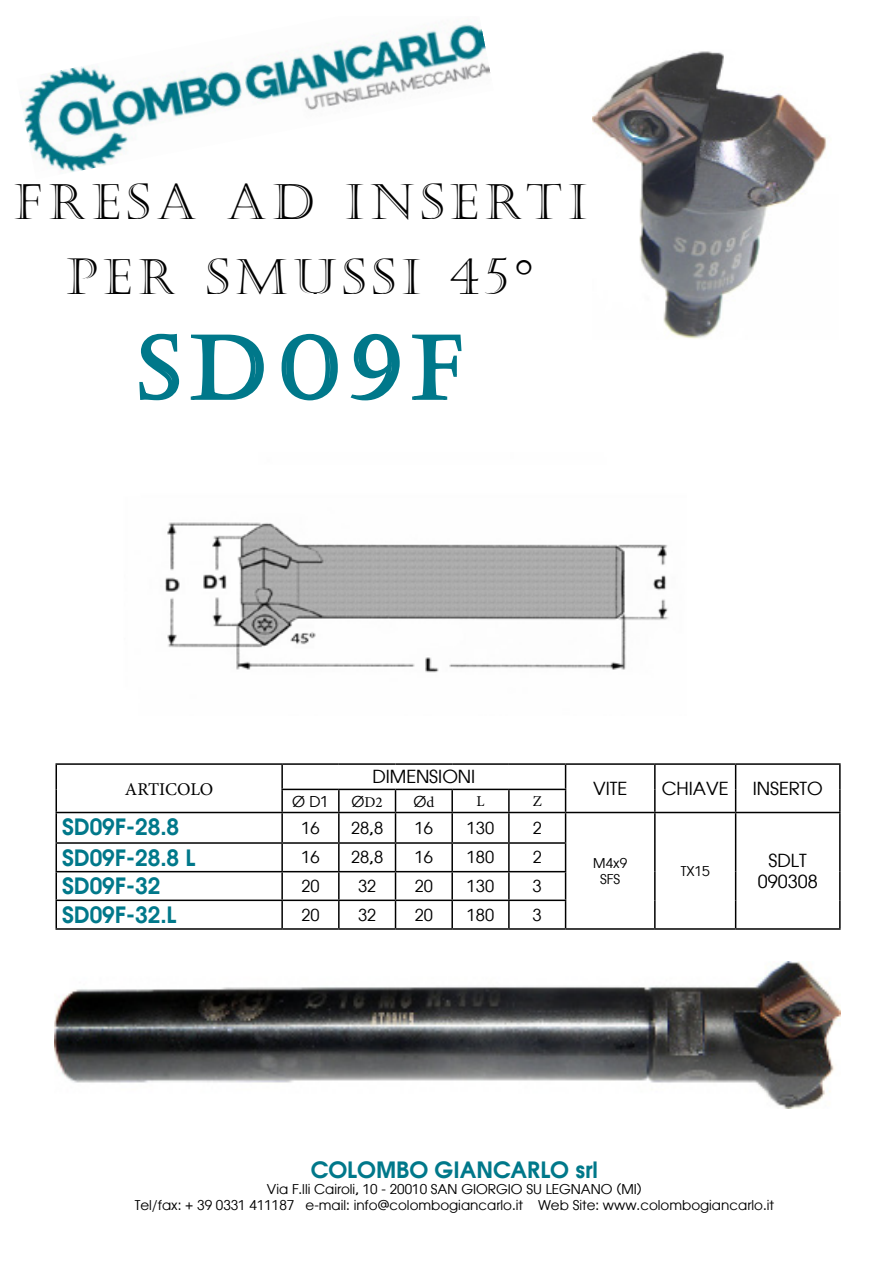
<style>
.page{position:relative;width:893px;height:1263px;background:#fff}
.page>*{position:absolute;margin:0;border:0;box-sizing:border-box;transform-origin:0 0}
.t1{font:87px "Castellar";letter-spacing:.13em;color:#00788a}
.t2{font:49.5px/75px "Castellar";letter-spacing:.12em;color:#000;text-align:center}
.t3{font:600 22.5px "Atlanta";color:#00788a}
.t4{font:18px/21.6px "Atlanta";color:#000;text-align:center}
.t5{font:18px "Minion Pro";letter-spacing:-.01em;color:#000}
.t6{font:16.5px "Atlanta";color:#000}
.t7{font:15px "Atlanta";color:#000}
.t8{font:15px "Minion Pro";color:#000}
.t9{font:13.5px/16.2px "Atlanta";color:#000;text-align:center}
.s1{font-family:"Atlanta"}
.s2{font-family:"Minion Pro"}
</style>
<div class="page">
<img style="left:24px;top:24px;width:467px;height:148px">
<svg style="left:139px;top:333px;width:41px;height:68px"></svg>
<svg style="left:190px;top:334px;width:74px;height:66px"></svg>
<svg style="left:281px;top:333px;width:57px;height:68px"></svg>
<svg style="left:350px;top:333px;width:50px;height:68px"></svg>
<svg style="left:412px;top:334px;width:50px;height:66px"></svg>
<img style="left:592px;top:51px;width:235px;height:288px">
<hr style="left:56px;top:763px;width:226px;height:2px;background:#000">
<hr style="left:282px;top:763px;width:57px;height:2px;background:#000">
<hr style="left:281px;top:765px;width:2px;height:24px;background:#000">
<hr style="left:339px;top:763px;width:56px;height:2px;background:#000">
<hr style="left:395px;top:763px;width:57px;height:2px;background:#000">
<hr style="left:452px;top:763px;width:57px;height:2px;background:#000">
<hr style="left:509px;top:763px;width:57px;height:2px;background:#000">
<hr style="left:566px;top:763px;width:89px;height:2px;background:#000">
<hr style="left:655px;top:763px;width:81px;height:2px;background:#000">
<hr style="left:654px;top:765px;width:2px;height:24px;background:#000">
<hr style="left:736px;top:763px;width:105px;height:2px;background:#000">
<hr style="left:839px;top:765px;width:2px;height:24px;background:#000">
<hr style="left:281px;top:789px;width:58px;height:1px;background:#000">
<hr style="left:281px;top:790px;width:2px;height:22px;background:#000">
<hr style="left:339px;top:789px;width:56px;height:1px;background:#000">
<hr style="left:338px;top:790px;width:2px;height:22px;background:#000">
<hr style="left:395px;top:789px;width:57px;height:1px;background:#000">
<hr style="left:452px;top:789px;width:57px;height:1px;background:#000">
<hr style="left:451px;top:790px;width:2px;height:22px;background:#000">
<hr style="left:509px;top:789px;width:57px;height:1px;background:#000">
<hr style="left:508px;top:790px;width:2px;height:22px;background:#000">
<hr style="left:654px;top:789px;width:2px;height:23px;background:#000">
<svg style="left:735px;top:765px;width:1px;height:47px"></svg>
<hr style="left:839px;top:789px;width:2px;height:23px;background:#000">
<hr style="left:56px;top:812px;width:226px;height:1px;background:#000">
<hr style="left:282px;top:812px;width:57px;height:1px;background:#000">
<hr style="left:281px;top:813px;width:2px;height:29px;background:#000">
<hr style="left:339px;top:812px;width:56px;height:1px;background:#000">
<hr style="left:338px;top:813px;width:2px;height:29px;background:#000">
<hr style="left:395px;top:812px;width:57px;height:1px;background:#000">
<hr style="left:452px;top:812px;width:57px;height:1px;background:#000">
<hr style="left:451px;top:813px;width:2px;height:29px;background:#000">
<hr style="left:509px;top:812px;width:57px;height:1px;background:#000">
<hr style="left:508px;top:813px;width:2px;height:29px;background:#000">
<hr style="left:566px;top:812px;width:89px;height:1px;background:#000">
<hr style="left:655px;top:812px;width:81px;height:1px;background:#000">
<hr style="left:654px;top:813px;width:2px;height:30px;background:#000">
<hr style="left:736px;top:812px;width:105px;height:1px;background:#000">
<hr style="left:735px;top:813px;width:1px;height:30px;background:#000">
<hr style="left:839px;top:813px;width:2px;height:30px;background:#000">
<hr style="left:56px;top:842px;width:226px;height:2px;background:#000">
<hr style="left:282px;top:842px;width:57px;height:2px;background:#000">
<hr style="left:281px;top:844px;width:2px;height:27px;background:#000">
<hr style="left:339px;top:842px;width:56px;height:2px;background:#000">
<hr style="left:338px;top:844px;width:2px;height:27px;background:#000">
<hr style="left:395px;top:842px;width:57px;height:2px;background:#000">
<hr style="left:452px;top:842px;width:57px;height:2px;background:#000">
<hr style="left:451px;top:844px;width:2px;height:27px;background:#000">
<hr style="left:509px;top:842px;width:57px;height:2px;background:#000">
<hr style="left:508px;top:844px;width:2px;height:27px;background:#000">
<hr style="left:654px;top:843px;width:2px;height:29px;background:#000">
<hr style="left:839px;top:843px;width:2px;height:29px;background:#000">
<hr style="left:56px;top:871px;width:226px;height:1px;background:#000">
<hr style="left:282px;top:871px;width:57px;height:1px;background:#000">
<hr style="left:281px;top:872px;width:2px;height:27px;background:#000">
<hr style="left:339px;top:871px;width:56px;height:1px;background:#000">
<hr style="left:338px;top:872px;width:2px;height:27px;background:#000">
<hr style="left:395px;top:871px;width:57px;height:1px;background:#000">
<hr style="left:452px;top:871px;width:57px;height:1px;background:#000">
<hr style="left:451px;top:872px;width:2px;height:27px;background:#000">
<hr style="left:509px;top:871px;width:57px;height:1px;background:#000">
<hr style="left:508px;top:872px;width:2px;height:27px;background:#000">
<hr style="left:654px;top:872px;width:2px;height:28px;background:#000">
<hr style="left:839px;top:872px;width:2px;height:28px;background:#000">
<hr style="left:56px;top:899px;width:226px;height:2px;background:#000">
<svg style="left:56px;top:765px;width:1px;height:163px"></svg>
<hr style="left:282px;top:899px;width:57px;height:2px;background:#000">
<hr style="left:281px;top:901px;width:2px;height:27px;background:#000">
<hr style="left:339px;top:899px;width:56px;height:2px;background:#000">
<hr style="left:338px;top:901px;width:2px;height:27px;background:#000">
<hr style="left:395px;top:899px;width:57px;height:2px;background:#000">
<svg style="left:395px;top:790px;width:1px;height:138px"></svg>
<hr style="left:452px;top:899px;width:57px;height:2px;background:#000">
<hr style="left:451px;top:901px;width:2px;height:27px;background:#000">
<hr style="left:509px;top:899px;width:57px;height:2px;background:#000">
<hr style="left:508px;top:901px;width:2px;height:27px;background:#000">
<svg style="left:565px;top:765px;width:1px;height:163px"></svg>
<hr style="left:654px;top:900px;width:2px;height:28px;background:#000">
<svg style="left:735px;top:843px;width:1px;height:85px"></svg>
<hr style="left:839px;top:900px;width:2px;height:28px;background:#000">
<hr style="left:56px;top:928px;width:226px;height:2px;background:#000">
<hr style="left:282px;top:928px;width:57px;height:2px;background:#000">
<hr style="left:339px;top:928px;width:56px;height:2px;background:#000">
<hr style="left:395px;top:928px;width:57px;height:2px;background:#000">
<hr style="left:452px;top:928px;width:57px;height:2px;background:#000">
<hr style="left:509px;top:928px;width:57px;height:2px;background:#000">
<hr style="left:566px;top:928px;width:89px;height:2px;background:#000">
<hr style="left:655px;top:928px;width:81px;height:2px;background:#000">
<hr style="left:736px;top:928px;width:105px;height:2px;background:#000">
<img style="left:54px;top:961px;width:787px;height:147px">
<img style="left:165px;top:522px;width:504px;height:151px">
<h2 class="t2" style="left:14px;top:166px;width:574px">FRESA AD INSERTI<br>PER SMUSSI 45°</h2>
<h1 class="t1" style="left:138px;top:318px;width:326px">SD09F</h1>
<h3 class="t5" style="left:125px;top:777px;width:90px">ARTICOLO</h3>
<h3 class="t4" style="left:372px;top:765px;width:105px">DIMENSIONI</h3>
<p class="t7" style="left:292px;top:790px;width:38px">Ø D1</p>
<p class="t8" style="left:352px;top:792px;width:33px"><span class="s1">Ø</span>D2</p>
<p class="t7" style="left:413px;top:790px;width:22px">Ø<span class="s2">d</span></p>
<p class="t8" style="left:476px;top:791px;width:10px">L</p>
<p class="t8" style="left:533px;top:791px;width:11px">Z</p>
<h3 class="t3" style="left:62px;top:811px;width:119px">SD09F-28.8</h3>
<p class="t6" style="left:301px;top:816px;width:20px">16</p>
<p class="t6" style="left:351px;top:816px;width:33px">28,8</p>
<p class="t6" style="left:415px;top:816px;width:20px">16</p>
<p class="t6" style="left:467px;top:816px;width:29px">130</p>
<p class="t6" style="left:533px;top:816px;width:11px">2</p>
<h3 class="t3" style="left:62px;top:841px;width:135px">SD09F-28.8 L</h3>
<p class="t6" style="left:301px;top:846px;width:20px">16</p>
<p class="t6" style="left:351px;top:846px;width:33px">28,8</p>
<p class="t6" style="left:415px;top:846px;width:20px">16</p>
<p class="t6" style="left:467px;top:846px;width:29px">180</p>
<p class="t6" style="left:533px;top:846px;width:11px">2</p>
<h3 class="t3" style="left:62px;top:870px;width:100px">SD09F-32</h3>
<p class="t6" style="left:301px;top:874px;width:20px">20</p>
<p class="t6" style="left:358px;top:874px;width:20px">32</p>
<p class="t6" style="left:415px;top:874px;width:20px">20</p>
<p class="t6" style="left:467px;top:874px;width:29px">130</p>
<p class="t6" style="left:533px;top:874px;width:11px">3</p>
<h3 class="t3" style="left:62px;top:899px;width:116px">SD09F-32.L</h3>
<p class="t6" style="left:301px;top:903px;width:20px">20</p>
<p class="t6" style="left:358px;top:903px;width:20px">32</p>
<p class="t6" style="left:415px;top:903px;width:20px">20</p>
<p class="t6" style="left:467px;top:903px;width:29px">180</p>
<p class="t6" style="left:533px;top:903px;width:11px">3</p>
<h3 class="t4" style="left:593px;top:777px;width:36px">VITE</h3>
<h3 class="t4" style="left:662px;top:777px;width:68px">CHIAVE</h3>
<h3 class="t4" style="left:753px;top:777px;width:72px">INSERTO</h3>
<p class="t9" style="left:593px;top:854px;width:35px">M4x9<br>SFS</p>
<p class="t9" style="left:681px;top:862px;width:30px">TX15</p>
<h3 class="t4" style="left:758px;top:848px;width:61px">SDLT<br>090308</h3>
<h3 class="t3" style="left:311px;top:1153px;width:289px">COLOMBO GIANCARLO srl</h3>
<p class="t9" style="left:135px;top:1180px;width:641px">Via F.lli Cairoli, 10 - 20010 SAN GIORGIO SU LEGNANO (MI)<br>Tel/fax: + 39 0331 411187 e-mail: info@colombogiancarlo.it Web Site: www.colombogiancarlo.it</p>
</div>
